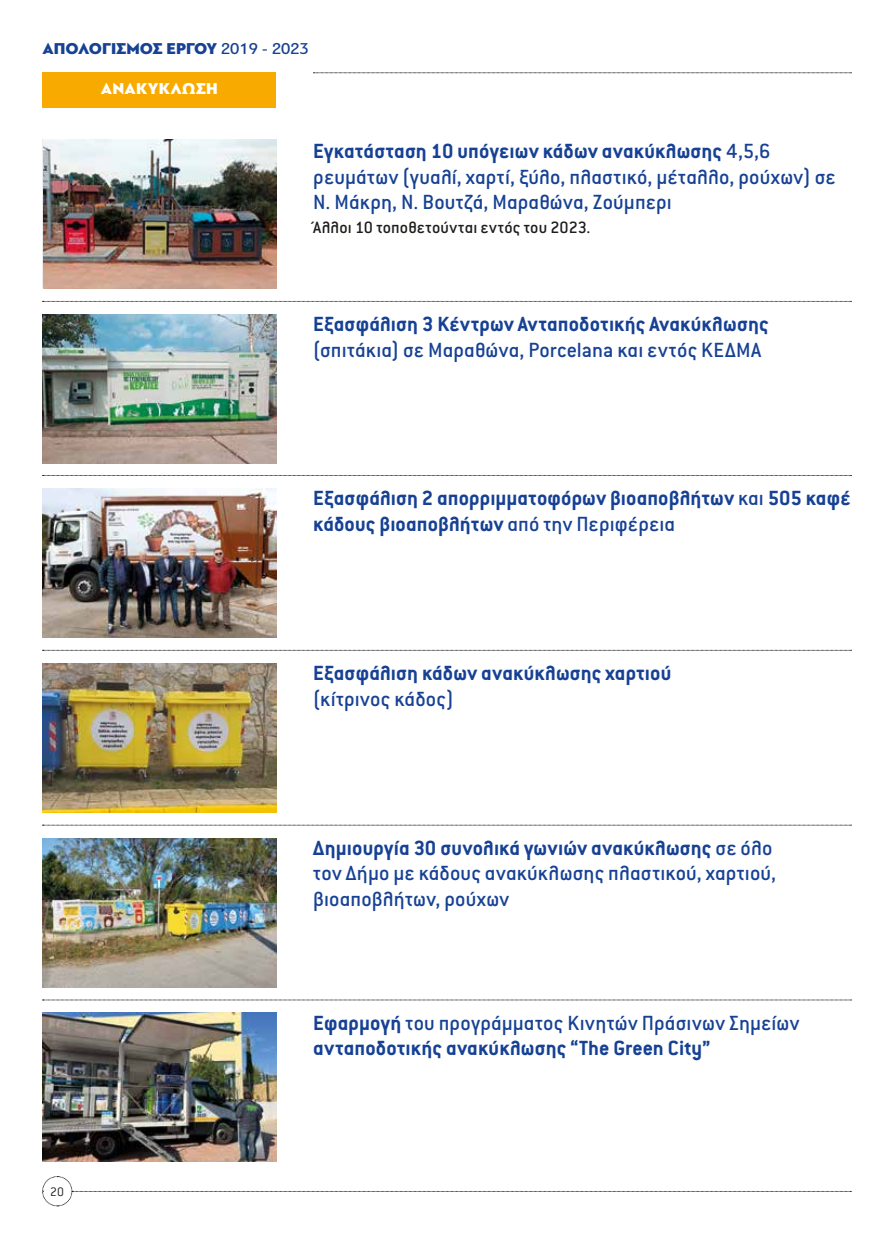
<style>
.page{position:relative;width:893px;height:1234px;background:#fff}
.page>*{position:absolute;margin:0;border:0;box-sizing:border-box;transform-origin:0 0}
.t1{font:500 22.5px/25.5px "Conduit ITC Hel";letter-spacing:.005em;color:#164194}
.t2{font:700 22.5px/25.5px "Conduit ITC Hel";letter-spacing:.005em;color:#164194}
.t3{font:500 18px "Conduit ITC Hel";letter-spacing:.01em;color:#1d1d1b}
.t4{font:900 16.5px "PF Bague Sans Pro";color:#164194}
.t5{font:900 16.5px "PF Bague Sans Pro";letter-spacing:.015em;color:#fff}
.t6{font:300 13.5px "Conduit ITC Hel";color:#1d1d1b}
.s1{font-weight:500}
.s2{font-weight:700}
</style>
<div class="page">
<svg style="left:43px;top:301px;width:808px;height:1px"></svg>
<svg style="left:43px;top:475px;width:808px;height:1px"></svg>
<svg style="left:43px;top:650px;width:808px;height:1px"></svg>
<svg style="left:43px;top:999px;width:808px;height:1px"></svg>
<svg style="left:313px;top:73px;width:538px;height:1px"></svg>
<svg style="left:42px;top:1176px;width:809px;height:30px"></svg>
<svg style="left:43px;top:824px;width:808px;height:1px"></svg>
<img style="left:43px;top:663px;width:233px;height:149px">
<img style="left:44px;top:139px;width:232px;height:149px">
<img style="left:43px;top:488px;width:233px;height:149px">
<img style="left:43px;top:1012px;width:233px;height:149px">
<img style="left:43px;top:838px;width:233px;height:148px">
<img style="left:43px;top:314px;width:233px;height:149px">
<div style="left:43px;top:72px;width:233px;height:36px;background:#f8aa00"></div>
<p class="t4" style="left:43px;top:38px;width:268px">ΑΠΟΛΟΓΙΣΜΟΣ ΕΡΓΟΥ <span class="s1">2019 - 2023</span></p>
<p class="t5" style="left:101px;top:79px;width:118px">ΑΝΑΚΥΚΛΩΣΗ</p>
<p class="t6" style="left:50px;top:1184px;width:15px">20</p>
<p class="t1" style="left:313px;top:139px;width:524px"><span class="s2">Εγκατάσταση 10 υπόγειων κάδων ανακύκλωσης</span> 4,5,6 ρευμάτων (γυαλί, χαρτί, ξύλο, πλαστικό, μέταλλο, ρούχων) σε<br>Ν. Μάκρη, Ν. Βουτζά, Μαραθώνα, Ζούμπερι</p>
<p class="t3" style="left:313px;top:218px;width:279px">Άλλοι 10 τοποθετούνται εντός του 2023.</p>
<p class="t2" style="left:313px;top:312px;width:457px">Εξασφάλιση 3 Κέντρων Ανταποδοτικής Ανακύκλωσης</p>
<p class="t1" style="left:313px;top:337px;width:450px">(σπιτάκια) σε Μαραθώνα, Porcelana και εντός ΚΕΔΜΑ</p>
<p class="t2" style="left:313px;top:486px;width:539px">Εξασφάλιση 2 απορριμματοφόρων βιοαποβλήτων <span class="s1">και</span> 505 καφέ κάδους βιοαποβλήτων <span class="s1">από την Περιφέρεια</span></p>
<p class="t2" style="left:313px;top:660px;width:359px">Εξασφάλιση κάδων ανακύκλωσης χαρτιού</p>
<p class="t1" style="left:313px;top:686px;width:142px">(κίτρινος κάδος)</p>
<p class="t1" style="left:313px;top:835px;width:464px"><span class="s2">Δημιουργία 30 συνολικά γωνιών ανακύκλωσης</span> σε όλο τον Δήμο με κάδους ανακύκλωσης πλαστικού, χαρτιού, βιοαποβλήτων, ρούχων</p>
<p class="t2" style="left:313px;top:1010px;width:488px">Εφαρμογή <span class="s1">του προγράμματος Κινητών Πράσινων Σημείων </span>ανταποδοτικής ανακύκλωσης “The Green City”</p>
</div>
